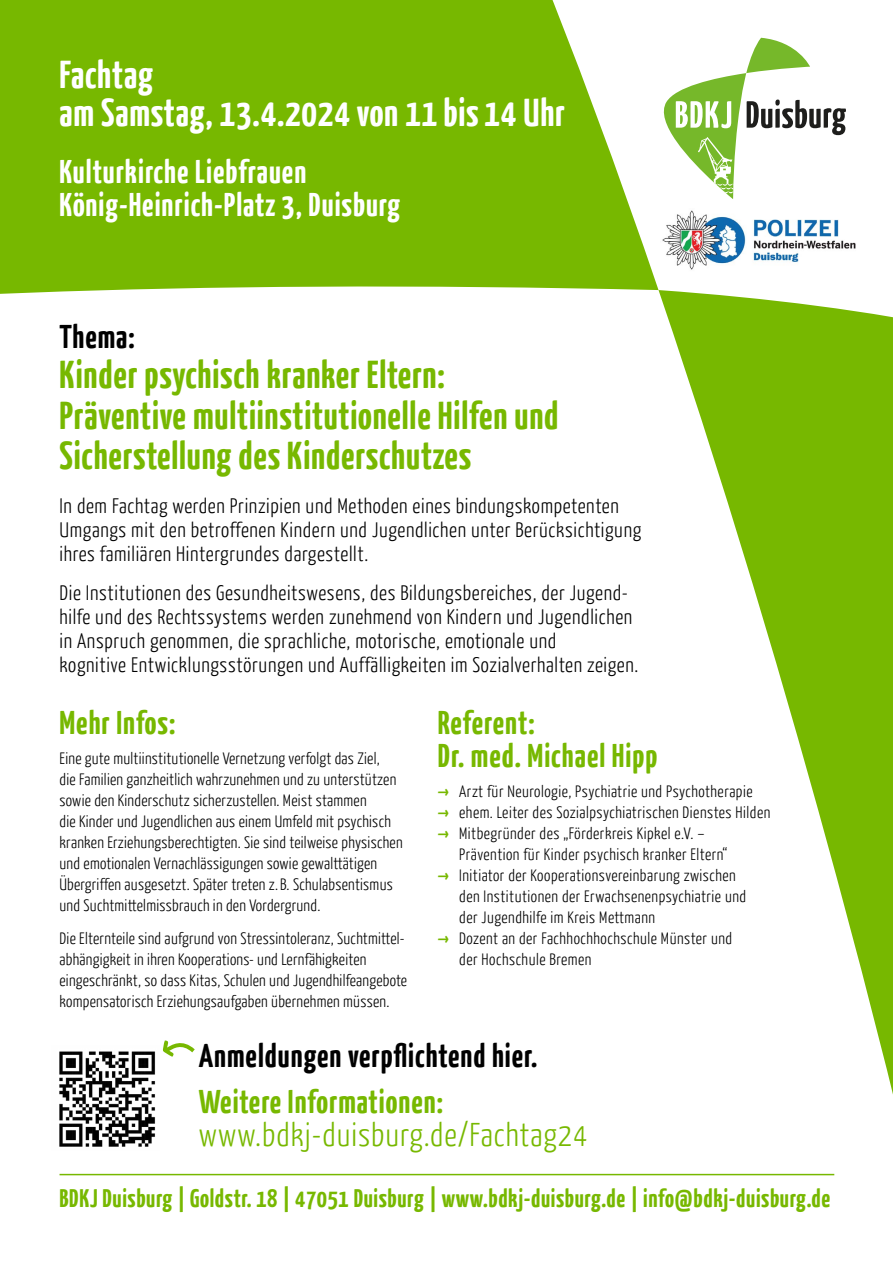
<style>
.page{position:relative;width:893px;height:1263px;background:#fff}
.page>*{position:absolute;margin:0;border:0;box-sizing:border-box;transform-origin:0 0}
.t1{font:700 39px/40.5px "BDKJ";letter-spacing:.01em;color:#77b800}
.t2{font:700 39px/37.5px "BDKJ";letter-spacing:.01em;color:#fff}
.t3{font:700 33px/33px "BDKJ";letter-spacing:.02em;color:#77b800}
.t4{font:700 33px/33px "BDKJ";letter-spacing:.02em;color:#fff}
.t5{font:700 33px "BDKJ";letter-spacing:.02em;color:#000}
.t6{font:300 33px "BDKJ";letter-spacing:.015em;color:#77b800}
.t7{font:700 25.5px "BDKJ";letter-spacing:.015em;color:#77b800}
.t8{font:300 21px/24px "BDKJ";letter-spacing:.015em;color:#000}
.t9{font:300 16.5px/21px "BDKJ";color:#000}
.s1{font-weight:700;color:#77b800}
</style>
<div class="page">
<svg style="left:658px;top:290px;width:235px;height:886px"></svg>
<svg style="left:0;top:0;width:658px;height:294px;background:#83be18"></svg>
<img style="left:662px;top:210px;width:194px;height:60px">
<svg style="left:663px;top:38px;width:183px;height:161px"></svg>
<img style="left:59px;top:1051px;width:97px;height:96px">
<hr style="left:60px;top:1174px;width:774px;height:1px;background:#77b800">
<svg style="left:162px;top:1040px;width:33px;height:17px"></svg>
<h1 class="t2" style="left:60px;top:54px;width:507px">Fachtag<br>am Samstag, 13.4.2024 von 11 bis 14 Uhr</h1>
<h2 class="t4" style="left:60px;top:153px;width:343px">Kulturkirche Liebfrauen<br>König-Heinrich-Platz 3, Duisburg</h2>
<h2 class="t5" style="left:60px;top:315px;width:77px">Thema:</h2>
<h1 class="t1" style="left:60px;top:353px;width:501px">Kinder psychisch kranker Eltern:<br>Präventive multiinstitutionelle Hilfen und<br>Sicherstellung des Kinderschutzes</h1>
<p class="t8" style="left:60px;top:493px;width:583px">In dem Fachtag werden Prinzipien und Methoden eines bindungskompetenten<br>Umgangs mit den betroffenen Kindern und Jugendlichen unter Berücksichtigung ihres familiären Hintergrundes dargestellt.</p>
<p class="t8" style="left:60px;top:580px;width:581px">Die Institutionen des Gesundheitswesens, des Bildungsbereiches, der Jugend&shy;hilfe und des Rechtssystems werden zunehmend von Kindern und Jugendlichen in Anspruch genommen, die sprachliche, motorische, emotionale und<br>kognitive Entwicklungsstörungen und Auffälligkeiten im Sozialverhalten zeigen.</p>
<h2 class="t3" style="left:60px;top:705px;width:118px">Mehr Infos:</h2>
<p class="t9" style="left:60px;top:748px;width:345px">Eine gute multiinstitutionelle Vernetzung verfolgt das Ziel,<br>die Familien ganzheitlich wahrzunehmen und zu unterstützen sowie den Kinderschutz sicherzustellen. Meist stammen<br>die Kinder und Jugendlichen aus einem Umfeld mit psychisch kranken Erziehungsberechtigten. Sie sind teilweise physischen und emotionalen Vernachlässigungen sowie gewalttätigen Übergriffen ausgesetzt. Später treten z. B. Schulabsentismus und Suchtmittelmissbrauch in den Vordergrund.</p>
<p class="t9" style="left:60px;top:928px;width:349px">Die Elternteile sind aufgrund von Stressintoleranz, Suchtmittel&shy;abhängigkeit in ihren Kooperations- und Lernfähigkeiten eingeschränkt, so dass Kitas, Schulen und Jugendhilfeangebote kompensatorisch Erziehungsaufgaben übernehmen müssen.</p>
<h2 class="t3" style="left:438px;top:705px;width:221px">Referent:<br>Dr. med. Michael Hipp</h2>
<p class="t9" style="left:438px;top:781px;width:316px"><span class="s1">→</span> Arzt für Neurologie, Psychiatrie und Psychotherapie</p>
<p class="t9" style="left:438px;top:802px;width:334px"><span class="s1">→</span> ehem. Leiter des Sozialpsychiatrischen Dienstes Hilden</p>
<p class="t9" style="left:459px;top:823px;width:270px;text-indent:-21px"><span class="s1">→</span> Mitbegründer des „Förderkreis Kipkel e.V. –<br>Prävention für Kinder psychisch kranker Eltern“</p>
<p class="t9" style="left:459px;top:865px;width:289px;text-indent:-21px"><span class="s1">→</span> Initiator der Kooperationsvereinbarung zwischen den Institutionen der Erwachsenen psychiatrie und der Jugendhilfe im Kreis Mettmann</p>
<p class="t9" style="left:459px;top:928px;width:275px;text-indent:-21px"><span class="s1">→</span> Dozent an der Fachhochhochschule Münster und der Hochschule Bremen</p>
<h2 class="t5" style="left:199px;top:1034px;width:340px">Anmeldungen verpflichtend hier.</h2>
<h2 class="t3" style="left:199px;top:1084px;width:246px">Weitere Informationen:</h2>
<h2 class="t6" style="left:199px;top:1114px;width:391px">www.bdkj-duisburg.de/Fachtag24</h2>
<h3 class="t7" style="left:60px;top:1181px;width:773px">BDKJ Duisburg | Goldstr. 18 | 47051 Duisburg | www.bdkj-duisburg.de | info@bdkj-duisburg.de</h3>
</div>
